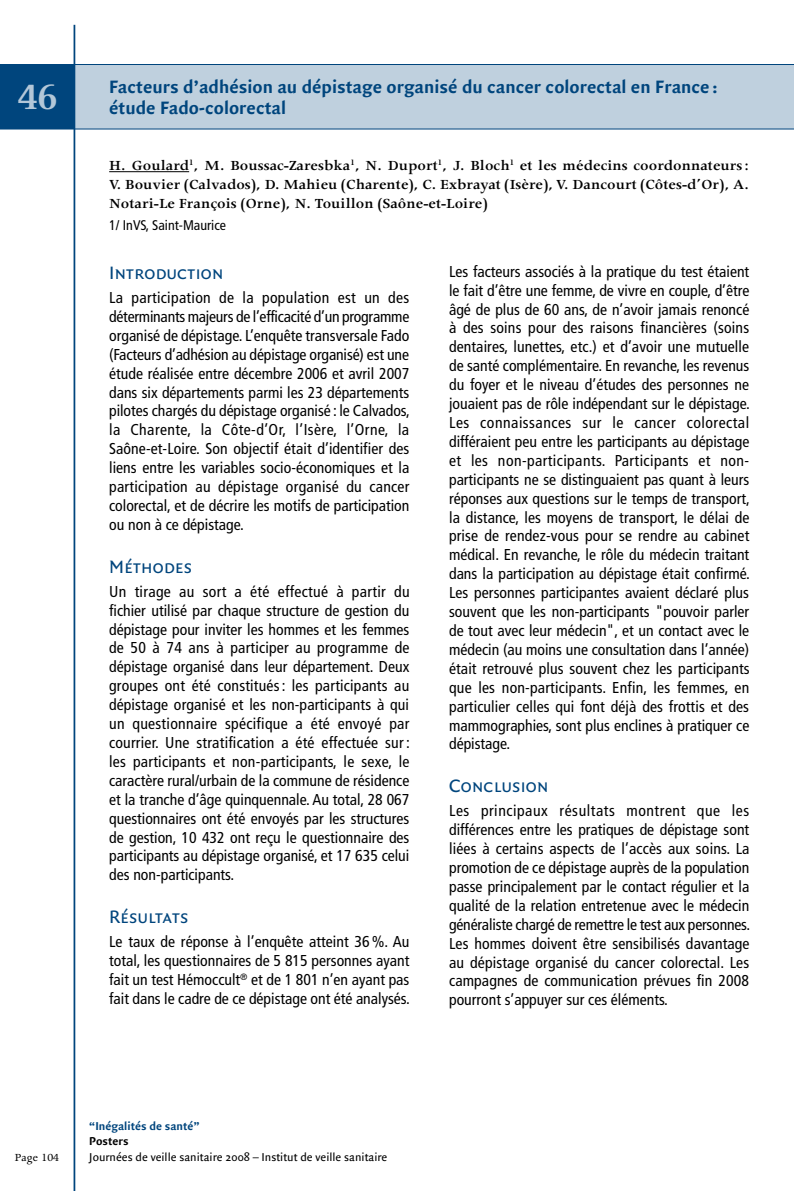
<style>
.page{position:relative;width:794px;height:1191px;background:#fff}
.page>*{position:absolute;margin:0;border:0;box-sizing:border-box;transform-origin:0 0}
.Bandeau_num{font:600 42px "Apollo";color:#b3c7d8}
.MenP_Titre1_Bandeau{font:700 19.25px "Quadraat Sans";color:#00457d}
.MenP_Titre2{font:19.25px "Quadraat Sans Caps";color:#00457d}
.MenP_Labeur{font:condensed 15.75px/18.9px "Frutiger LT Std";color:#000;text-align:justify}
.MenP_Participants{font:600 15.75px/18.9px "Apollo";color:#000;text-align:justify}
.MenP_Instituts{font:condensed 14px "Frutiger LT Std";color:#000}
.t1{font:12.25px "Quadraat Sans";color:#000}
.t2{font:700 12.25px "Quadraat Sans";color:#00457d}
.t3{font:12.25px "Apollo";color:#000}
.t4{font:700 12.25px "Quadraat Sans";color:#000}
</style>
<div class="page">
<hr style="left:109px;top:171px;width:80px;height:1px;background:#000">
<div style="left:0;top:64px;width:794px;height:65px;background:#bfd0de"></div>
<div style="left:0;top:65px;width:74px;height:64px;background:#00457d"></div>
<hr style="left:0;top:64px;width:794px;height:1px;background:#00457d">
<hr style="left:0;top:129px;width:794px;height:1px;background:#00457d">
<hr style="left:74px;top:25px;width:1px;height:1166px;background:#00457d">
<p class="Bandeau_num" style="left:17px;top:75px;width:42px">46</p>
<p class="MenP_Titre1_Bandeau" style="left:109px;top:76px;width:610px">Facteurs d’adhésion au dépistage organisé du cancer colorectal en France:</p>
<p class="MenP_Titre1_Bandeau" style="left:109px;top:97px;width:178px">étude Fado-colorectal</p>
<p class="MenP_Participants" style="left:109px;top:156px;width:641px">H. Goulard<sup>1</sup>, M. Boussac-Zaresbka<sup>1</sup>, N. Duport<sup>1</sup>, J. Bloch<sup>1</sup> et les médecins coordonnateurs:<br>V. Bouvier (Calvados), D. Mahieu (Charente), C. Exbrayat (Isère), V. Dancourt (Côtes-d’Or), A.<br>Notari-Le François (Orne), N. Touillon (Saône-et-Loire)</p>
<p class="MenP_Instituts" style="left:109px;top:217px;width:118px">1/ InVS, Saint-Maurice</p>
<p class="MenP_Titre2" style="left:109px;top:262px;width:116px">Introduction</p>
<p class="MenP_Labeur" style="left:109px;top:288px;width:302px">La participation de la population est un des déterminants majeurs de l’efficacité d’un programme organisé de dépistage. L’enquête transversale Fado (Facteurs d’adhésion au dépistage organisé) est une étude réalisée entre décembre 2006 et avril 2007 dans six départements parmi les 23 départements pilotes chargés du dépistage organisé : le Calvados, la Charente, la Côte-d’Or, l’Isère, l’Orne, la Saône-et-Loire. Son objectif était d’identifier des liens entre les variables socio-économiques et la participation au dépistage organisé du cancer colorectal, et de décrire les motifs de participation ou non à ce dépistage.</p>
<p class="MenP_Titre2" style="left:109px;top:555px;width:84px">Méthodes</p>
<p class="MenP_Labeur" style="left:109px;top:582px;width:302px">Un tirage au sort a été effectué à partir du fichier utilisé par chaque structure de gestion du dépistage pour inviter les hommes et les femmes de 50 à 74 ans à participer au programme de dépistage organisé dans leur département. Deux groupes ont été constitués: les participants au dépistage organisé et les non-participants à qui un questionnaire spécifique a été envoyé par courrier. Une stratification a été effectuée sur : les participants et non-participants, le sexe, le caractère rural/urbain de la commune de résidence et la tranche d’âge quinquennale. Au total, 28 067 questionnaires ont été envoyés par les structures de gestion, 10 432 ont reçu le questionnaire des participants au dépistage organisé, et 17 635 celui des non-participants.</p>
<p class="MenP_Titre2" style="left:109px;top:906px;width:81px">Résultats</p>
<p class="MenP_Labeur" style="left:109px;top:932px;width:302px">Le taux de réponse à l’enquête atteint 36%. Au total, les questionnaires de 5 815 personnes ayant fait un test Hémoccult<sup>®</sup> et de 1 801 n’en ayant pas fait dans le cadre de ce dépistage ont été analysés.</p>
<p class="MenP_Labeur" style="left:449px;top:262px;width:302px">Les facteurs associés à la pratique du test étaient le fait d’être une femme, de vivre en couple, d’être âgé de plus de 60 ans, de n’avoir jamais renoncé à des soins pour des raisons financières (soins dentaires, lunettes, etc.) et d’avoir une mutuelle de santé complémentaire. En revanche, les revenus du foyer et le niveau d’études des personnes ne jouaient pas de rôle indépendant sur le dépistage.<br>Les connaissances sur le cancer colorectal différaient peu entre les participants au dépistage et les non-participants. Participants et non&shy;participants ne se distinguaient pas quant à leurs réponses aux questions sur le temps de transport, la distance, les moyens de transport, le délai de prise de rendez-vous pour se rendre au cabinet médical. En revanche, le rôle du médecin traitant dans la participation au dépistage était confirmé.<br>Les personnes participantes avaient déclaré plus souvent que les non-participants "pouvoir parler de tout avec leur médecin", et un contact avec le médecin (au moins une consultation dans l’année) était retrouvé plus souvent chez les participants que les non-participants. Enfin, les femmes, en particulier celles qui font déjà des frottis et des mammographies, sont plus enclines à pratiquer ce dépistage.</p>
<p class="MenP_Titre2" style="left:449px;top:775px;width:101px">Conclusion</p>
<p class="MenP_Labeur" style="left:449px;top:801px;width:302px">Les principaux résultats montrent que les différences entre les pratiques de dépistage sont liées à certains aspects de l’accès aux soins. La promotion de ce dépistage auprès de la population passe principalement par le contact régulier et la qualité de la relation entretenue avec le médecin généraliste chargé de remettre le test aux personnes.<br>Les hommes doivent être sensibilisés davantage au dépistage organisé du cancer colorectal. Les campagnes de communication prévues fin 2008 pourront s’appuyer sur ces éléments.</p>
<p class="t2" style="left:89px;top:1119px;width:112px">“Inégalités de santé”</p>
<p class="t4" style="left:89px;top:1133px;width:41px">Posters</p>
<p class="t3" style="left:15px;top:1151px;width:46px">Page 104</p>
<p class="t1" style="left:89px;top:1150px;width:299px">Journées de veille sanitaire 2008 – Institut de veille sanitaire</p>
</div>
